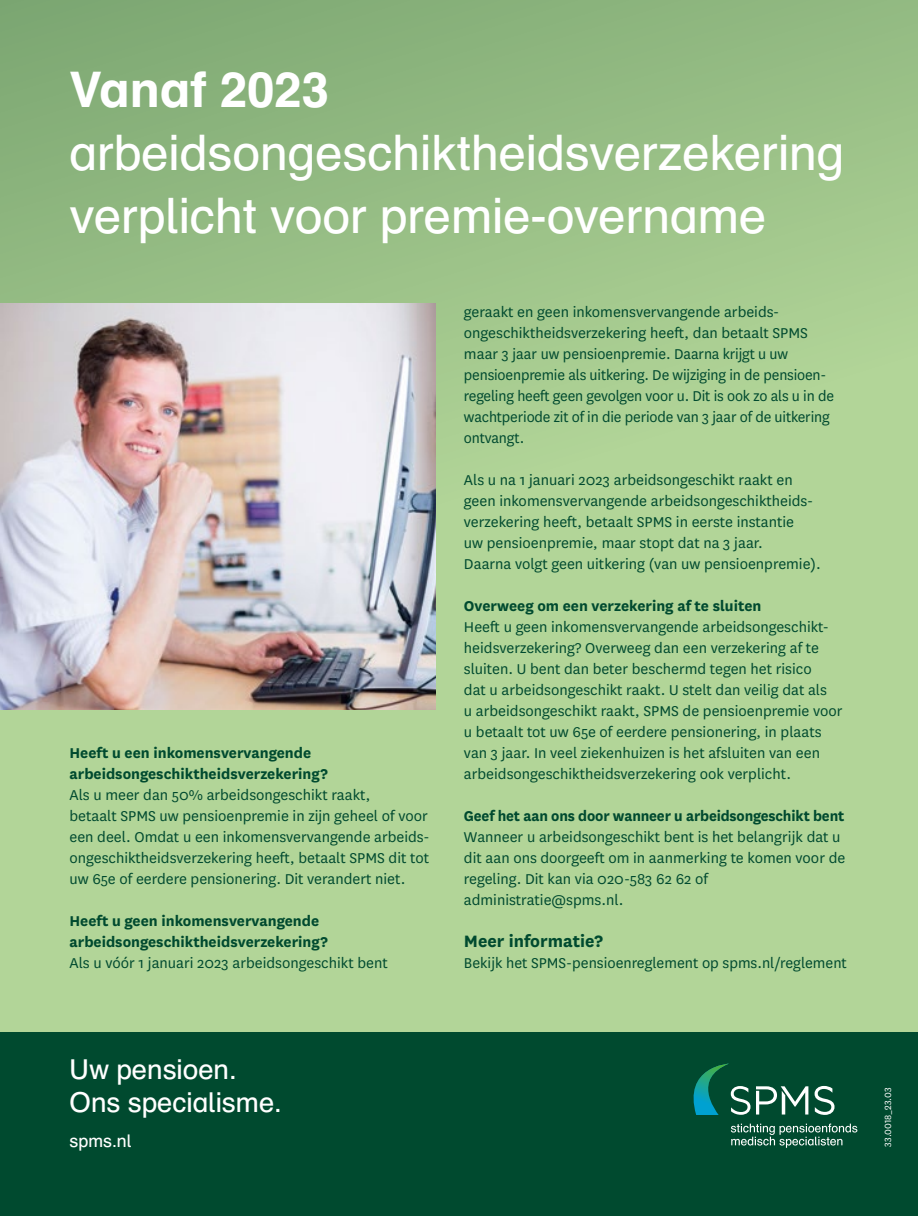
<style>
.page{position:relative;width:918px;height:1216px;background:#fff}
.page>*{position:absolute;margin:0;border:0;box-sizing:border-box;transform-origin:0 0}
.t1{font:49px/63px "Schulbuch Nord OT";color:#fff}
.t2{font:700 49px "Schulbuch Nord OT";color:#fff}
.t3{font:27.47px/32.9px "Schulbuch Nord OT";color:#fff}
.t4{font:700 19.25px "National";color:#004a2f}
.t5{font:17.5px "Schulbuch Nord OT";color:#fff}
.t6{font:16.62px/21px "National";color:#004a2f}
.t7{font:700 16.62px/21px "National";color:#004a2f}
.t8{font:10.5px "National";color:#fff}
</style>
<div class="page">
<div style="left:0;top:1030px;width:918px;height:185px;background:#004a2f"></div>
<div style="left:0;top:0;width:918px;height:1030px;background:#b2d598"></div>
<svg style="left:693px;top:1063px;width:57px;height:51px"></svg>
<svg style="left:814px;top:1085px;width:20px;height:29px"></svg>
<svg style="left:756px;top:1086px;width:52px;height:28px"></svg>
<svg style="left:731px;top:1123px;width:126px;height:24px"></svg>
<div style="left:0;top:0;width:918px;height:673px;background:linear-gradient(to bottom,#8ab27c,#bcde9f)"></div>
<img style="left:0;top:303px;width:435px;height:406px">
<h1 class="t2" style="left:69px;top:58px;width:261px">Vanaf 2023</h1>
<h1 class="t1" style="left:69px;top:122px;width:776px">arbeidsongeschiktheidsverzekering verplicht voor premie-overname</h1>
<p class="t7" style="left:69px;top:741px;width:260px">Heeft u een inkomensvervangende arbeidsongeschiktheidsverzekering?</p>
<p class="t6" style="left:69px;top:783px;width:361px">Als u meer dan 50% arbeidsongeschikt raakt,<br>betaalt SPMS uw pensioenpremie in zijn geheel of voor een deel. Omdat u een inkomensvervangende arbeids&shy;ongeschiktheidsverzekering heeft, betaalt SPMS dit tot uw 65e of eerdere pensionering. Dit verandert niet.</p>
<p class="t7" style="left:69px;top:909px;width:260px">Heeft u geen inkomensvervangende arbeidsongeschiktheidsverzekering?</p>
<p class="t6" style="left:69px;top:951px;width:320px">Als u vóór 1 januari 2023 arbeidsongeschikt bent</p>
<h2 class="t3" style="left:70px;top:1052px;width:214px">Uw pensioen.<br>Ons specialisme.</h2>
<p class="t5" style="left:70px;top:1129px;width:63px">spms.nl</p>
<p class="t6" style="left:464px;top:300px;width:371px">geraakt en geen inkomensvervangende arbeids&shy;ongeschiktheidsverzekering heeft, dan betaalt SPMS maar 3 jaar uw pensioenpremie. Daarna krijgt u uw pensioenpremie als uitkering. De wijziging in de pensioen&shy;regeling heeft geen gevolgen voor u. Dit is ook zo als u in de wachtperiode zit of in die periode van 3 jaar of de uitkering ontvangt.</p>
<p class="t6" style="left:464px;top:468px;width:358px">Als u na 1 januari 2023 arbeidsongeschikt raakt en geen inkomensvervangende arbeidsongeschiktheids&shy;verzekering heeft, betaalt SPMS in eerste instantie<br>uw pensioenpremie, maar stopt dat na 3 jaar.<br>Daarna volgt geen uitkering (van uw pensioenpremie).</p>
<p class="t7" style="left:464px;top:594px;width:299px">Overweeg om een verzekering af te sluiten</p>
<p class="t6" style="left:464px;top:615px;width:380px">Heeft u geen inkomensvervangende arbeidsongeschikt&shy;heidsverzekering? Overweeg dan een verzekering af te sluiten. U bent dan beter beschermd tegen het risico<br>dat u arbeidsongeschikt raakt. U stelt dan veilig dat als<br>u arbeidsongeschikt raakt, SPMS de pensioenpremie voor u betaalt tot uw 65e of eerdere pensionering, in plaats van 3 jaar. In veel ziekenhuizen is het afsluiten van een arbeidsongeschiktheidsverzekering ook verplicht.</p>
<p class="t7" style="left:464px;top:804px;width:382px">Geef het aan ons door wanneer u arbeidsongeschikt bent</p>
<p class="t6" style="left:464px;top:825px;width:383px">Wanneer u arbeidsongeschikt bent is het belangrijk dat u dit aan ons doorgeeft om in aanmerking te komen voor de regeling. Dit kan via 020-583 62 62 of administratie@spms.nl.</p>
<p class="t4" style="left:464px;top:927px;width:140px">Meer informatie?</p>
<p class="t6" style="left:464px;top:951px;width:384px">Bekijk het SPMS-pensioenreglement op spms.nl/reglement</p>
<p class="t8" style="left:881px;top:1146px;width:60px;rotate:-90deg">33.0018_23.03</p>
</div>
